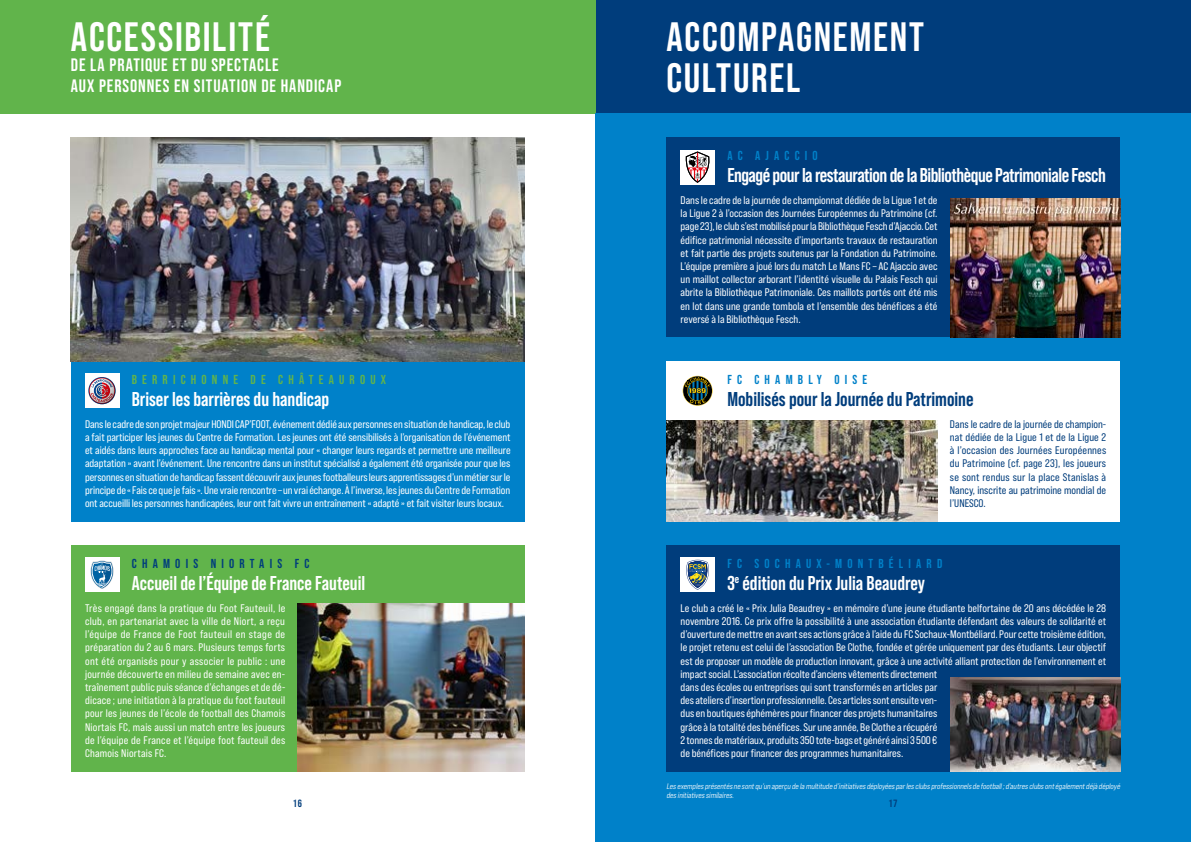
<style>
.page{position:relative;width:1191px;height:842px;background:#fff}
.page>*{position:absolute;margin:0;border:0;box-sizing:border-box;transform-origin:0 0}
.t1{font:700 41px/41px "Bebas Neue Pro";letter-spacing:.045em;color:#fff}
.t2{font:700 20px "Bebas Neue Pro";color:#fff}
.t3{font:700 20px "Bebas Neue Pro";letter-spacing:-.025em;color:#fff}
.t4{font:700 20px "Bebas Neue Pro";color:#003d7c}
.t5{font:700 18px/20.5px "Bebas Neue Pro";letter-spacing:.05em;color:#fff}
.t6{font:700 13px "Bebas Neue Pro";letter-spacing:.4em;color:#0081c9}
.t7{font:700 13px "Bebas Neue Pro";letter-spacing:.4em;color:#61b44b}
.t8{font:700 13px "Bebas Neue Pro";letter-spacing:.4em;color:#003d7c}
.t9{font:11px/13.2px "Bebas Neue Pro Sm E Rg";color:#fff;text-align:justify}
.t10{font:11px/13.2px "Bebas Neue Pro Sm E Rg";color:#003d7c;text-align:justify}
.t11{font:700 10.5px "Bebas Neue Pro";color:#003d7c}
.t12{font:italic 8px/9.6px "Bebas Neue Pro Sm E Md";color:#fff}
</style>
<div class="page">
<div style="left:595px;top:0;width:596px;height:113px;background:#003d7c"></div>
<div style="left:0;top:0;width:595px;height:113px;background:#61b44b"></div>
<div style="left:71px;top:361px;width:453px;height:160px;background:#0081c9"></div>
<div style="left:85px;top:374px;width:34px;height:34px;background:#fff"></div>
<svg style="left:88px;top:377px;width:28px;height:27px"></svg>
<img style="left:71px;top:137px;width:453px;height:224px">
<div style="left:71px;top:545px;width:454px;height:226px;background:#61b44b"></div>
<div style="left:85px;top:558px;width:34px;height:34px;background:#fff"></div>
<svg style="left:90px;top:560px;width:24px;height:29px"></svg>
<img style="left:298px;top:604px;width:227px;height:167px">
<div style="left:595px;top:113px;width:596px;height:729px;background:#0081c9"></div>
<div style="left:666px;top:137px;width:454px;height:200px;background:#003d7c"></div>
<div style="left:680px;top:150px;width:34px;height:34px;background:#fff"></div>
<svg style="left:686px;top:152px;width:23px;height:30px"></svg>
<img style="left:950px;top:199px;width:170px;height:138px">
<div style="left:666px;top:361px;width:454px;height:160px;background:#fff"></div>
<svg style="left:682px;top:376px;width:30px;height:30px"></svg>
<img style="left:666px;top:421px;width:271px;height:100px">
<div style="left:666px;top:545px;width:454px;height:226px;background:#003d7c"></div>
<div style="left:680px;top:558px;width:34px;height:34px;background:#fff"></div>
<svg style="left:686px;top:560px;width:23px;height:30px"></svg>
<img style="left:950px;top:677px;width:170px;height:94px">
<h1 class="t1" style="left:71px;top:16px;width:200px">ACCESSIBILITÉ</h1>
<h3 class="t5" style="left:71px;top:55px;width:272px">DE LA PRATIQUE ET DU SPECTACLE<br>AUX PERSONNES EN SITUATION DE HANDICAP</h3>
<p class="t7" style="left:132px;top:372px;width:256px">BERRICHONNE DE CHÂTEAUROUX</p>
<h2 class="t2" style="left:132px;top:388px;width:199px">Briser les barrières du handicap</h2>
<p class="t9" style="left:85px;top:417px;width:427px">Dans le cadre de son projet majeur HONDI CAP’FOOT, événement dédié aux personnes en situation de handicap, le club a fait participer les jeunes du Centre de Formation. Les jeunes ont été sensibilisés à l’organisation de l’événement et aidés dans leurs approches face au handicap mental pour « changer leurs regards et permettre une meilleure adaptation » avant l’événement. Une rencontre dans un institut spécialisé a également été organisée pour que les personnes en situation de handicap fassent découvrir aux jeunes footballeurs leurs apprentissages d’un métier sur le principe de « Fais ce que je fais ». Une vraie rencontre – un vrai échange. À l’inverse, les jeunes du Centre de Formation ont accueilli les personnes handicapées, leur ont fait vivre un entraînement « adapté » et fait visiter leurs locaux.</p>
<p class="t8" style="left:132px;top:556px;width:179px">CHAMOIS NIORTAIS FC</p>
<h2 class="t2" style="left:132px;top:572px;width:235px">Accueil de l’Équipe de France Fauteuil</h2>
<p class="t9" style="left:85px;top:601px;width:202px">Très engagé dans la pratique du Foot Fauteuil, le club, en partenariat avec la ville de Niort, a reçu l’équipe de France de Foot fauteuil en stage de préparation du 2 au 6 mars. Plusieurs temps forts ont été organisés pour y associer le public : une journée découverte en milieu de semaine avec en&shy;traînement public puis séance d’échanges et de dé&shy;dicace ; une initiation à la pratique du foot fauteuil pour les jeunes de l’école de football des Chamois Niortais FC, mais aussi un match entre les joueurs de l’équipe de France et l’équipe foot fauteuil des Chamois Niortais FC.</p>
<h1 class="t1" style="left:666px;top:16px;width:259px">ACCOMPAGNEMENT<br>CULTUREL</h1>
<p class="t6" style="left:727px;top:148px;width:92px">AC AJACCIO</p>
<h2 class="t3" style="left:727px;top:164px;width:380px">Engagé pour la restauration de la Bibliothèque Patrimoniale Fesch</h2>
<p class="t9" style="left:680px;top:193px;width:258px">Dans le cadre de la journée de championnat dédiée de la Ligue 1 et de la Ligue 2 à l’occasion des Journées Européennes du Patrimoine (cf. page 23), le club s’est mobilisé pour la Bibliothèque Fesch d’Ajaccio. Cet édifice patrimonial nécessite d’importants travaux de restauration et fait partie des projets soutenus par la Fondation du Patrimoine.<br>L’équipe première a joué lors du match Le Mans FC – AC Ajaccio avec un maillot collector arborant l’identité visuelle du Palais Fesch qui abrite la Bibliothèque Patrimoniale. Ces maillots portés ont été mis en lot dans une grande tombola et l’ensemble des bénéfices a été reversé à la Bibliothèque Fesch.</p>
<p class="t6" style="left:727px;top:372px;width:141px">FC CHAMBLY OISE</p>
<h2 class="t4" style="left:727px;top:388px;width:248px">Mobilisés pour la Journée du Patrimoine</h2>
<p class="t10" style="left:950px;top:417px;width:158px">Dans le cadre de la journée de champion&shy;nat dédiée de la Ligue 1 et de la Ligue 2 à l’occasion des Journées Européennes du Patrimoine (cf. page 23), les joueurs se sont rendus sur la place Stanislas à Nancy, inscrite au patrimoine mondial de l’UNESCO.</p>
<p class="t6" style="left:727px;top:556px;width:216px">FC SOCHAUX-MONTBÉLIARD</p>
<h2 class="t2" style="left:727px;top:572px;width:199px">3<sup>e</sup> édition du Prix Julia Beaudrey</h2>
<p class="t9" style="left:680px;top:601px;width:427px;text-align:left">Le club a créé le « Prix Julia Beaudrey » en mémoire d’une jeune étudiante belfortaine de 20 ans décédée le 28 novembre 2016. Ce prix offre la possibilité à une association étudiante défendant des valeurs de solidarité et d’ouverture de mettre en avant ses actions grâce à l’aide du FC Sochaux-Montbéliard. Pour cette troisième édition, le projet retenu est celui de l’association Be Clothe, fondée et gérée uniquement par des étudiants. Leur objectif est de proposer un modèle de production innovant, grâce à une activité alliant protection de l’environnement et impact social. L’association récolte d’anciens vêtements directement<br>dans des écoles ou entreprises qui sont transformés en articles par<br>des ateliers d’insertion professionnelle. Ces articles sont ensuite ven-<br>dus en boutiques éphémères pour financer des projets humanitaires<br>grâce à la totalité des bénéfices. Sur une année, Be Clothe a récupéré<br>2 tonnes de matériaux, produits 350 tote-bags et généré ainsi 3 500 €<br>de bénéfices pour financer des programmes humanitaires.</p>
<p class="t12" style="left:666px;top:781px;width:457px">Les exemples présentés ne sontqu’un aperçu de la multitude d’initiatives déployées parles clubs professionnels de football ;d’autres clubs ontégalementdéjà déployé des initiatives similaires.</p>
<p class="t11" style="left:294px;top:797px;width:10px">16</p>
<p class="t11" style="left:889px;top:797px;width:9px">17</p>
</div>
